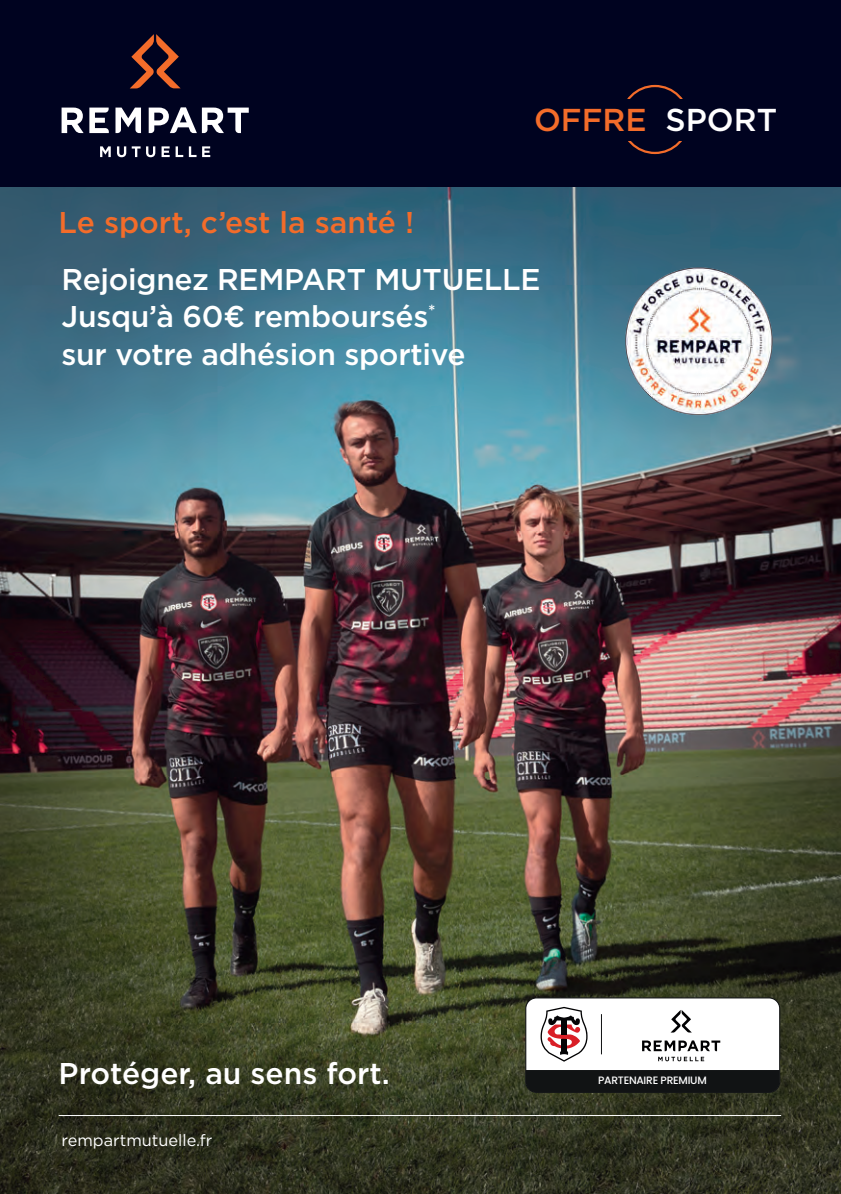
<style>
.page{position:relative;width:841px;height:1194px;background:#fff}
.page>*{position:absolute;margin:0;border:0;box-sizing:border-box;transform-origin:0 0}
.t1{font:500 31.6px "Gotham";color:#f36c2a}
.t2{font:500 30px/37.6px "Gotham";letter-spacing:-.01em;color:#fff}
.t3{font:500 30px "Gotham";color:#f36c2a}
.t4{font:16.2px "Gotham";color:#fff}
.t5{font:500 10.6px "Poppins";letter-spacing:-.025em;color:#fff}
.s1{color:#fff}
</style>
<div class="page">
<img style="left:0;top:187px;width:840px;height:1007px">
<img style="left:599px;top:247px;width:200px;height:195px">
<hr style="left:59px;top:1115px;width:722px;height:1px;background:#fff">
<div style="left:525px;top:998px;width:254px;height:94px;background:#fff;border-radius:11px"></div>
<div style="left:525px;top:997px;width:255px;height:96px;border:1px solid #111314;border-radius:11px"></div>
<svg style="left:642px;top:1040px;width:78px;height:11px"></svg>
<svg style="left:658px;top:1057px;width:46px;height:4px"></svg>
<svg style="left:671px;top:1010px;width:20px;height:22px"></svg>
<div style="left:525px;top:1070px;width:254px;height:22px;background:#111314"></div>
<svg style="left:540px;top:1007px;width:47px;height:55px"></svg>
<div style="left:561px;top:1020px;width:5px;height:14px;background:#040406"></div>
<div style="left:561px;top:1039px;width:5px;height:12px;background:#040406"></div>
<hr style="left:601px;top:1014px;width:1px;height:40px;background:#111314">
<div style="left:0;top:0;width:840px;height:187px;background:#000320"></div>
<svg style="left:62px;top:108px;width:47px;height:25px"></svg>
<svg style="left:115px;top:108px;width:26px;height:25px"></svg>
<svg style="left:149px;top:107px;width:100px;height:26px"></svg>
<svg style="left:100px;top:146px;width:11px;height:11px"></svg>
<svg style="left:117px;top:146px;width:9px;height:11px"></svg>
<svg style="left:132px;top:146px;width:8px;height:11px"></svg>
<svg style="left:146px;top:146px;width:9px;height:11px"></svg>
<svg style="left:161px;top:146px;width:22px;height:11px"></svg>
<svg style="left:189px;top:146px;width:7px;height:11px"></svg>
<svg style="left:202px;top:146px;width:8px;height:11px"></svg>
<svg style="left:130px;top:34px;width:50px;height:54px"></svg>
<div style="left:620px;top:85px;width:69px;height:69px;border:2px solid #f36c2a;border-radius:50%"></div>
<div style="left:608px;top:99px;width:93px;height:42px;background:#000320"></div>
<svg style="left:838px;top:1189px;width:3px;height:5px"></svg>
<p class="t3" style="left:59px;top:203px;width:357px">Le sport, c’est la santé !</p>
<p class="t1" style="left:534px;top:99px;width:244px">OFFRE <span class="s1">SPORT</span></p>
<p class="t2" style="left:62px;top:260px;width:480px">Rejoignez REMPART MUTUELLE<br>Jusqu’à 60€ remboursés<sup>*<br></sup>sur votre adhésion sportive</p>
<p class="t2" style="left:59px;top:1054px;width:333px">Protéger, au sens fort.</p>
<p class="t4" style="left:62px;top:1129px;width:152px">rempartmutuelle.fr</p>
<p class="t5" style="left:598px;top:1074px;width:110px">PARTENAIRE PREMIUM</p>
</div>
